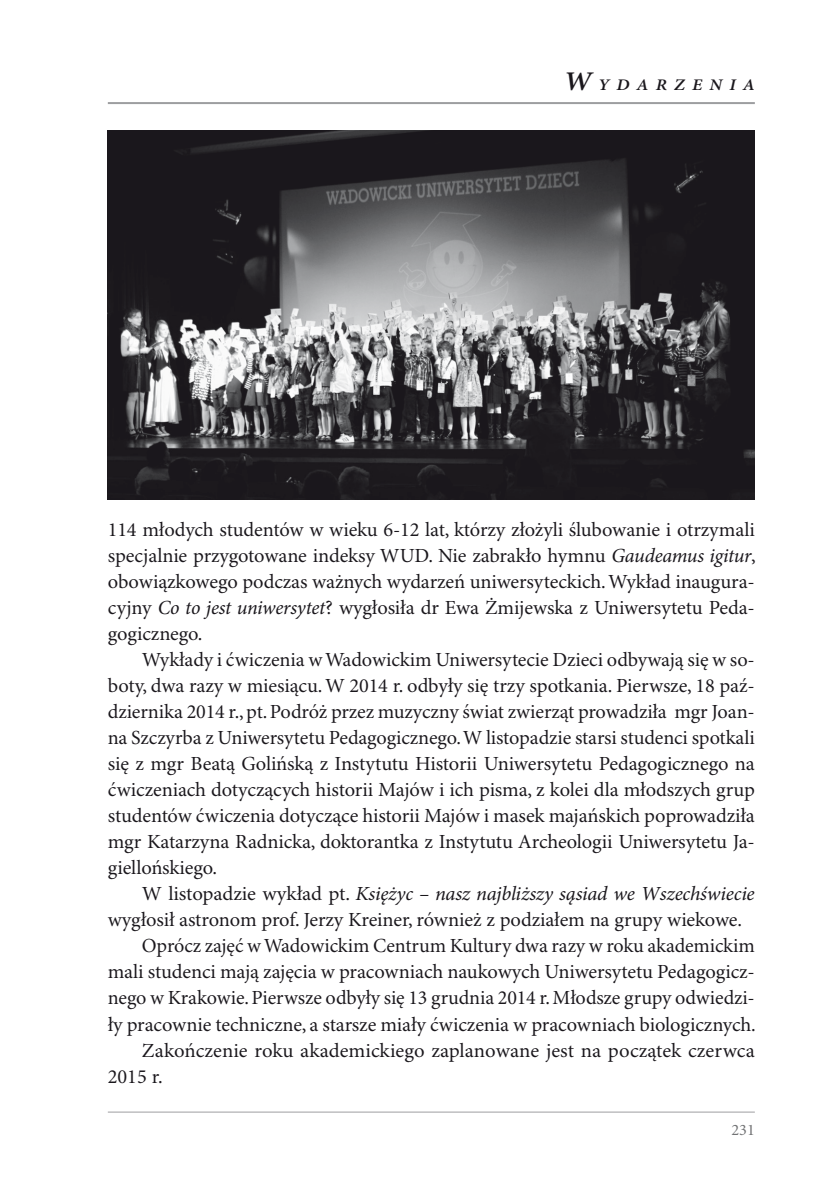
<style>
.page{position:relative;width:840px;height:1191px;background:#fff}
.page>*{position:absolute;margin:0;border:0;box-sizing:border-box;transform-origin:0 0}
.t1{font:20px/26px "Minion Pro";letter-spacing:-.01em;color:#1a171c;text-align:justify}
.t2{font:italic 20px "Minion Pro";letter-spacing:-.01em;color:#1a171c}
.t3{font:italic 600 16.2px "Minion Pro";letter-spacing:.4em;color:#1a171c;scale:1.11 1}
.t4{font:16px "Minion Pro";color:#707173}
.s1{font-size:27px}
.s2{font-style:italic}
.s3{font-style:normal}
</style>
<div class="page">
<hr style="left:108px;top:1111px;width:646px;height:1px;background:#9d9ea0">
<hr style="left:108px;top:102px;width:646px;height:2px;background:#9d9ea0">
<img style="left:108px;top:130px;width:646px;height:369px">
<p class="t3" style="left:563px;top:73px;width:174px"><span class="s1">W</span>YDARZENIA</p>
<p class="t1" style="left:108px;top:517px;width:649px">114 młodych studentów w wieku 6-12 lat, którzy złożyli ślubowanie i otrzymali specjalnie przygotowane indeksy WUD. Nie zabrakło hymnu <span class="s2">Gaudeamus igitur</span>, obowiązkowego podczas ważnych wydarzeń uniwersyteckich. Wykład inaugura&shy;cyjny <span class="s2">Co to jest uniwersytet</span>? wygłosiła dr Ewa Żmijewska z Uniwersytetu Peda&shy;gogicznego.</p>
<p class="t1" style="left:108px;top:647px;width:648px;text-indent:34px">Wykłady i ćwiczenia w Wadowickim Uniwersytecie Dzieci odbywają się w so&shy;boty, dwa razy w miesiącu. W 2014 r. odbyły się trzy spotkania. Pierwsze, 18 paź&shy;dziernika 2014 r., pt. Podróż przez muzyczny świat zwierząt prowadziła mgr Joan&shy;na Szczyrba z Uniwersytetu Pedagogicznego. W listopadzie starsi studenci spotkali się z mgr Beatą Golińską z Instytutu Historii Uniwersytetu Pedagogicznego na ćwiczeniach dotyczących historii Majów i ich pisma, z kolei dla młodszych grup studentów ćwiczenia dotyczące historii Majów i masek majańskich poprowadziła mgr Katarzyna Radnicka, doktorantka z Instytutu Archeologii Uniwersytetu Ja&shy;giellońskiego.</p>
<p class="t2" style="left:142px;top:880px;width:614px"><span class="s3">W listopadzie wykład pt.</span> Księżyc – nasz najbliższy sąsiad we Wszechświecie</p>
<p class="t1" style="left:108px;top:907px;width:635px">wygłosił astronom prof. Jerzy Kreiner, również z podziałem na grupy wiekowe.</p>
<p class="t1" style="left:142px;top:933px;width:614px">Oprócz zajęć w Wadowickim Centrum Kultury dwa razy w roku akademickim</p>
<p class="t1" style="left:108px;top:959px;width:648px">mali studenci mają zajęcia w pracowniach naukowych Uniwersytetu Pedagogicz-</p>
<p class="t1" style="left:108px;top:985px;width:648px">nego w Krakowie. Pierwsze odbyły się 13 grudnia 2014 r. Młodsze grupy odwiedzi-</p>
<p class="t1" style="left:108px;top:1011px;width:649px">ły pracownie techniczne, a starsze miały ćwiczenia w pracowniach biologicznych.</p>
<p class="t1" style="left:142px;top:1037px;width:614px">Zakończenie roku akademickiego zaplanowane jest na początek czerwca</p>
<p class="t1" style="left:108px;top:1063px;width:56px">2015 r.</p>
<p class="t4" style="left:731px;top:1119px;width:25px">231</p>
</div>
